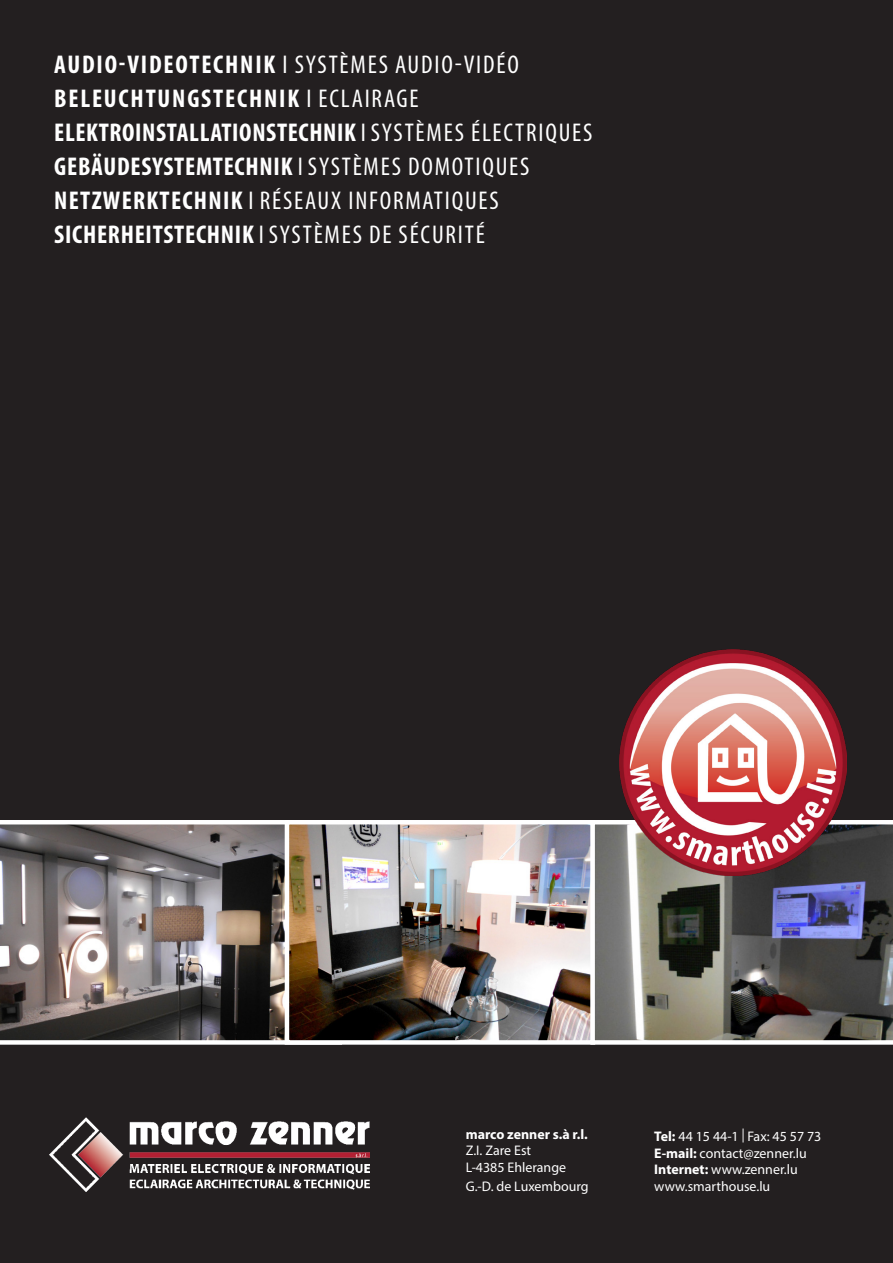
<style>
.page{position:relative;width:893px;height:1263px;background:#fff}
.page>*{position:absolute;margin:0;border:0;box-sizing:border-box;transform-origin:0 0}
.t1{font:condensed 25.8px "Myriad Pro";letter-spacing:.07em;color:#fff}
.t2{font:700 condensed 25.8px "Myriad Pro";letter-spacing:.03em;color:#fff}
.t3{font:700 condensed 25.8px "Myriad Pro";letter-spacing:.07em;color:#fff}
.t4{font:13.95px "Myriad Pro";color:#fff}
.t5{font:700 13.95px "Myriad Pro";color:#fff}
.s1{font-weight:700}
.s2{font-weight:400}
.s3{font-stretch:condensed}
</style>
<div class="page">
<div style="left:0;top:1041px;width:893px;height:222px;background:#231f20"></div>
<div style="left:0;top:0;width:893px;height:872px;background:#231f20"></div>
<svg style="left:0;top:820px;width:285px;height:225px;background:#787170"></svg>
<img style="left:290px;top:825px;width:300px;height:215px">
<div style="left:285px;top:820px;width:310px;height:225px;border:4px solid #fff"></div>
<img style="left:590px;top:820px;width:303px;height:225px">
<img style="left:49px;top:1117px;width:320px;height:74px">
<img style="left:620px;top:649px;width:226px;height:227px">
<p class="t1" style="left:54px;top:49px;width:466px"><span class="s1">AUDIO-VIDEOTECHNIK</span> I SYSTÈMES AUDIO-VIDÉO</p>
<p class="t3" style="left:54px;top:83px;width:366px">BELEUCHTUNGSTECHNIK <span class="s2">I ECLAIRAGE</span></p>
<p class="t2" style="left:54px;top:117px;width:540px">ELEKTROINSTALLATIONSTECHNIK <span class="s2">I SYSTÈMES ÉLECTRIQUES</span></p>
<p class="t2" style="left:54px;top:150px;width:477px">GEBÄUDESYSTEMTECHNIK <span class="s2">I SYSTÈMES DOMOTIQUES</span></p>
<p class="t1" style="left:54px;top:185px;width:446px"><span class="s1">NETZWERKTECHNIK</span> I RÉSEAUX INFORMATIQUES</p>
<p class="t1" style="left:54px;top:219px;width:432px"><span class="s1">SICHERHEITSTECHNIK</span> I SYSTÈMES DE SÉCURITÉ</p>
<p class="t5" style="left:466px;top:1125px;width:124px">marco zenner s.à r.l.</p>
<p class="t4" style="left:466px;top:1142px;width:67px">Z.I. Zare Est</p>
<p class="t4" style="left:466px;top:1159px;width:102px">L-4385 Ehlerange</p>
<p class="t4" style="left:466px;top:1177px;width:125px">G.-D. de Luxembourg</p>
<p class="t4" style="left:654px;top:1127px;width:169px"><span class="s1">Tel:</span> 44 15 44-1 <span class="s3">|</span> Fax: 45 57 73</p>
<p class="t4" style="left:654px;top:1144px;width:154px"><span class="s1">E-mail:</span> contact@zenner.lu</p>
<p class="t4" style="left:654px;top:1161px;width:145px"><span class="s1">Internet:</span> www.zenner.lu</p>
<p class="t4" style="left:654px;top:1178px;width:118px">www.smarthouse.lu</p>
</div>
